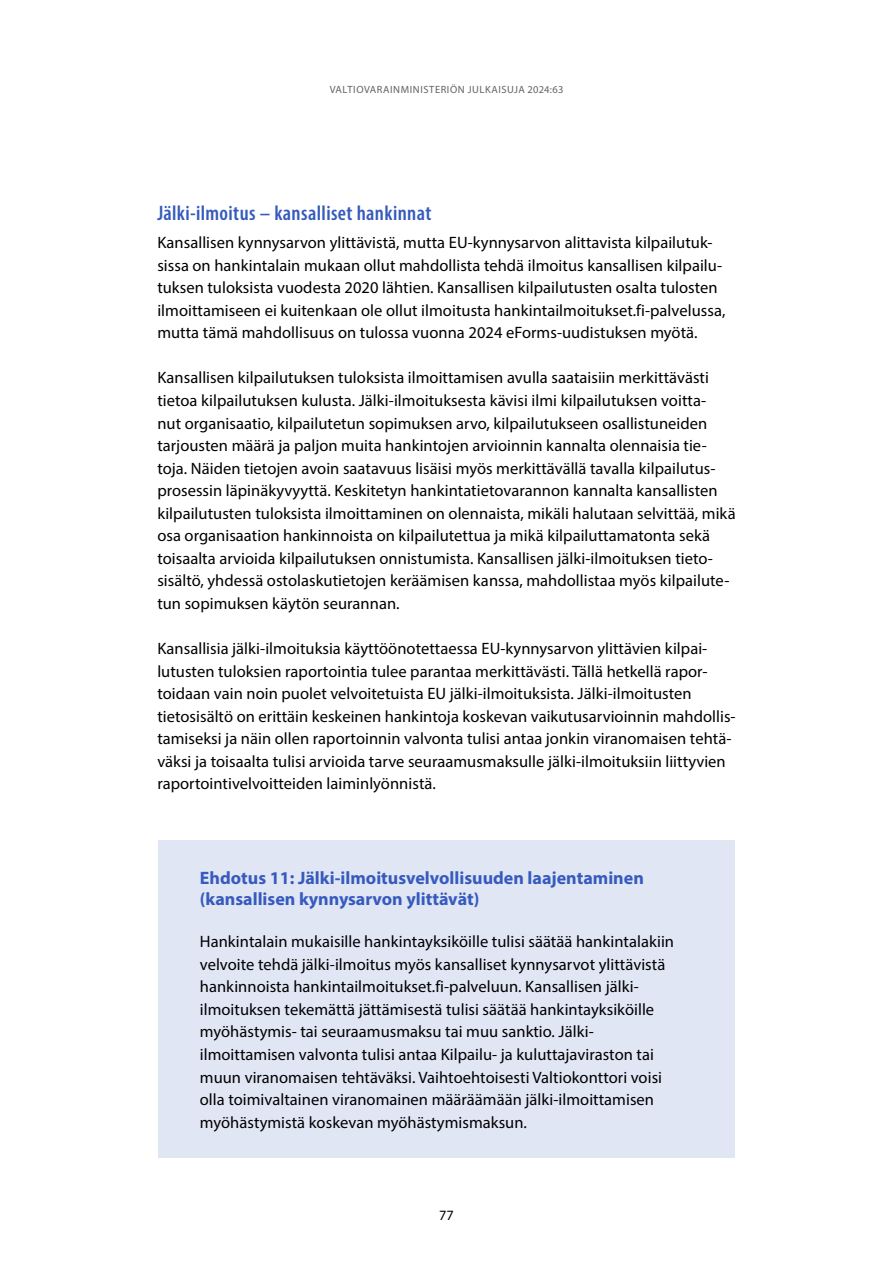
<style>
.page{position:relative;width:893px;height:1263px;background:#fff}
.page>*{position:absolute;margin:0;border:0;box-sizing:border-box;transform-origin:0 0}
.Otsikko_ei_numeroitu{font:600 condensed 21px "Myriad Pro";letter-spacing:.02em;color:#365abd}
.laatikko-otsikko{font:700 18px/21px "Myriad Pro";color:#365abd}
._01_Leipä{font:16.5px/22.5px "Myriad Pro";letter-spacing:.005em;color:#000}
.Laatikkoteksti{font:16.5px/22.5px "Myriad Pro";letter-spacing:.005em;color:#000}
.t1{font:14.25px "Myriad Pro";color:#000}
.t2{font:10.5px "Myriad Pro";letter-spacing:.015em;color:#636363}
</style>
<div class="page">
<div style="left:158px;top:840px;width:577px;height:91px;background:#e1e6f5"></div>
<div style="left:158px;top:914px;width:577px;height:244px;background:#e1e6f5"></div>
<p class="t2" style="left:330px;top:83px;width:13px">Valtiovarainministeri</p>
<p class="t2" style="left:450px;top:83px;width:25px">ön julkaisuja</p>
<p class="t2" style="left:528px;top:83px;width:37px">2024:63</p>
<p class="Otsikko_ei_numeroitu" style="left:157px;top:200px;width:275px">Jälki-ilmoitus – kansalliset hankinnat</p>
<p class="_01_Leipä" style="left:157px;top:231px;width:570px">Kansallisen kynnysarvon ylittävistä, mutta EU-kynnysarvon alittavista kilpailutuk&shy;sissa on hankintalain mukaan ollut mahdollista tehdä ilmoitus kansallisen kilpailu&shy;tuksen tuloksista vuodesta 2020 lähtien. Kansallisen kilpailutusten osalta tulosten ilmoittamiseen ei kuitenkaan ole ollut ilmoitusta hankintailmoitukset.fi-palvelussa, mutta tämä mahdollisuus on tulossa vuonna 2024 eForms-uudistuksen myötä.</p>
<p class="_01_Leipä" style="left:157px;top:366px;width:580px">Kansallisen kilpailutuksen tuloksista ilmoittamisen avulla saataisiin merkittävästi tietoa kilpailutuksen kulusta. Jälki-ilmoituksesta kävisi ilmi kilpailutuksen voitta-<br>nut organisaatio, kilpailutetun sopimuksen arvo, kilpailutukseen osallistuneiden tarjousten määrä ja paljon muita hankintojen arvioinnin kannalta olennaisia tie&shy;toja. Näiden tietojen avoin saatavuus lisäisi myös merkittävällä tavalla kilpailutus&shy;prosessin läpinäkyvyyttä. Keskitetyn hankintatietovarannon kannalta kansallisten kilpailutusten tuloksista ilmoittaminen on olennaista, mikäli halutaan selvittää, mikä osa organisaation hankinnoista on kilpailutettua ja mikä kilpailuttamatonta sekä toisaalta arvioida kilpailutuksen onnistumista. Kansallisen jälki-ilmoituksen tieto&shy;sisältö, yhdessä ostolaskutietojen keräämisen kanssa, mahdollistaa myös kilpailute&shy;tun sopimuksen käytön seurannan.</p>
<p class="_01_Leipä" style="left:157px;top:637px;width:580px">Kansallisia jälki-ilmoituksia käyttöönotettaessa EU-kynnysarvon ylittävien kilpai&shy;lutusten tuloksien raportointia tulee parantaa merkittävästi. Tällä hetkellä rapor&shy;toidaan vain noin puolet velvoitetuista EU jälki-ilmoituksista. Jälki-ilmoitusten tietosisältö on erittäin keskeinen hankintoja koskevan vaikutusarvioinnin mahdollis&shy;tamiseksi ja näin ollen raportoinnin valvonta tulisi antaa jonkin viranomaisen tehtä&shy;väksi ja toisaalta tulisi arvioida tarve seuraamusmaksulle jälki-ilmoituksiin liittyvien raportointivelvoitteiden laiminlyönnistä.</p>
<p class="laatikko-otsikko" style="left:200px;top:867px;width:445px">Ehdotus 11: Jälki-ilmoitusvelvollisuuden laajentaminen (kansallisen kynnysarvon ylittävät)</p>
<p class="Laatikkoteksti" style="left:200px;top:930px;width:476px">Hankintalain mukaisille hankintayksiköille tulisi säätää hankintalakiin velvoite tehdä jälki-ilmoitus myös kansalliset kynnysarvot ylittävistä hankinnoista hankintailmoitukset.fi-palveluun. Kansallisen jälki&shy;ilmoituksen tekemättä jättämisestä tulisi säätää hankintayksiköille myöhästymis- tai seuraamusmaksu tai muu sanktio. Jälki&shy;ilmoittamisen valvonta tulisi antaa Kilpailu- ja kuluttajaviraston tai muun viranomaisen tehtäväksi. Vaihtoehtoisesti Valtiokonttori voisi olla toimivaltainen viranomainen määräämään jälki-ilmoittamisen myöhästymistä koskevan myöhästymismaksun.</p>
<p class="t1" style="left:439px;top:1206px;width:16px">77</p>
</div>
